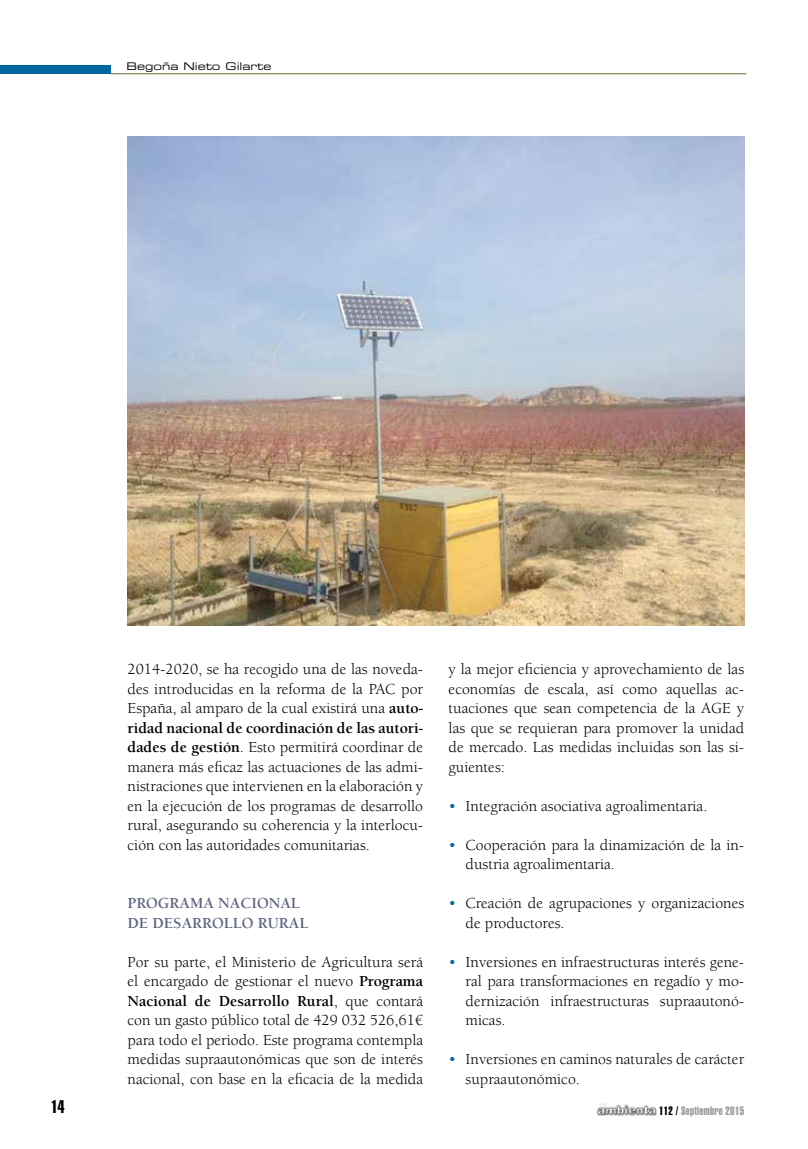
<style>
.page{position:relative;width:808px;height:1149px;background:#fff}
.page>*{position:absolute;margin:0;border:0;box-sizing:border-box;transform-origin:0 0}
.t1{font:18px "Helvetica LT Std Extra Comp";color:#000}
.t2{font:15.75px/19.5px "Berkeley Std";color:#000;text-align:justify}
.t3{font:700 15.75px/19.5px "Berkeley Std";color:#5f6581}
.t4{font:12px "Helvetica LT Std Extra Comp";letter-spacing:.025em;color:#9c9e9f}
.t5{font:10.5px "Eurostile LT Std Ex 2";color:#000}
.s1{font-weight:700}
.s2{color:#00689e}
.s3{color:#000}
</style>
<div class="page">
<div style="left:0;top:65px;width:111px;height:9px;background:#00689e"></div>
<hr style="left:111px;top:73px;width:635px;height:1px;background:#5f6d27">
<img style="left:596px;top:1103px;width:61px;height:13px">
<img style="left:128px;top:136px;width:616px;height:489px">
<p class="t5" style="left:126px;top:59px;width:146px">Begoña Nieto Gilarte</p>
<p class="t2" style="left:128px;top:659px;width:297px">2014-2020, se ha recogido una de las noveda&shy;des introducidas en la reforma de la PAC por España, al amparo de la cual existirá una <span class="s1">auto&shy;ridad nacional de coordinación de las autori&shy;dades de gestión</span>. Esto permitirá coordinar de manera más eficaz las actuaciones de las admi&shy;nistraciones que intervienen en la elaboración y en la ejecución de los programas de desarrollo rural, asegurando su coherencia y la interlocu&shy;ción con las autoridades comunitarias.</p>
<p class="t3" style="left:128px;top:893px;width:182px">PROGRAMA NACIONAL<br>DE DESARROLLO RURAL</p>
<p class="t2" style="left:128px;top:952px;width:297px">Por su parte, el Ministerio de Agricultura será el encargado de gestionar el nuevo <span class="s1">Programa Nacional de Desarrollo Rural</span>, que contará con un gasto público total de 429 032 526,61€ para todo el periodo. Este programa contempla medidas supraautonómicas que son de interés nacional, con base en la eficacia de la medida</p>
<p class="t2" style="left:449px;top:659px;width:297px">y la mejor eficiencia y aprovechamiento de las economías de escala, así como aquellas ac&shy;tuaciones que sean competencia de la AGE y las que se requieran para promover la unidad de mercado. Las medidas incluidas son las si&shy;guientes:</p>
<p class="t2" style="left:449px;top:796px;width:260px"><span class="s2">•</span> Integración asociativa agroalimentaria.</p>
<p class="t2" style="left:466px;top:835px;width:280px;text-indent:-17px"><span class="s2">•</span> Cooperación para la dinamización de la in&shy;dustria agroalimentaria.</p>
<p class="t2" style="left:466px;top:893px;width:280px;text-indent:-17px"><span class="s2">•</span> Creación de agrupaciones y organizaciones de productores.</p>
<p class="t2" style="left:466px;top:952px;width:280px;text-indent:-17px"><span class="s2">•</span> Inversiones en infraestructuras interés gene&shy;ral para transformaciones en regadío y mo&shy;dernización infraestructuras supraautonó&shy;micas.</p>
<p class="t2" style="left:466px;top:1049px;width:280px;text-indent:-17px"><span class="s2">•</span> Inversiones en caminos naturales de carácter supraautonómico.</p>
<p class="t1" style="left:51px;top:1095px;width:15px">14</p>
<p class="t4" style="left:659px;top:1103px;width:87px"><span class="s3">112 /</span> Septiembre 2015</p>
</div>
